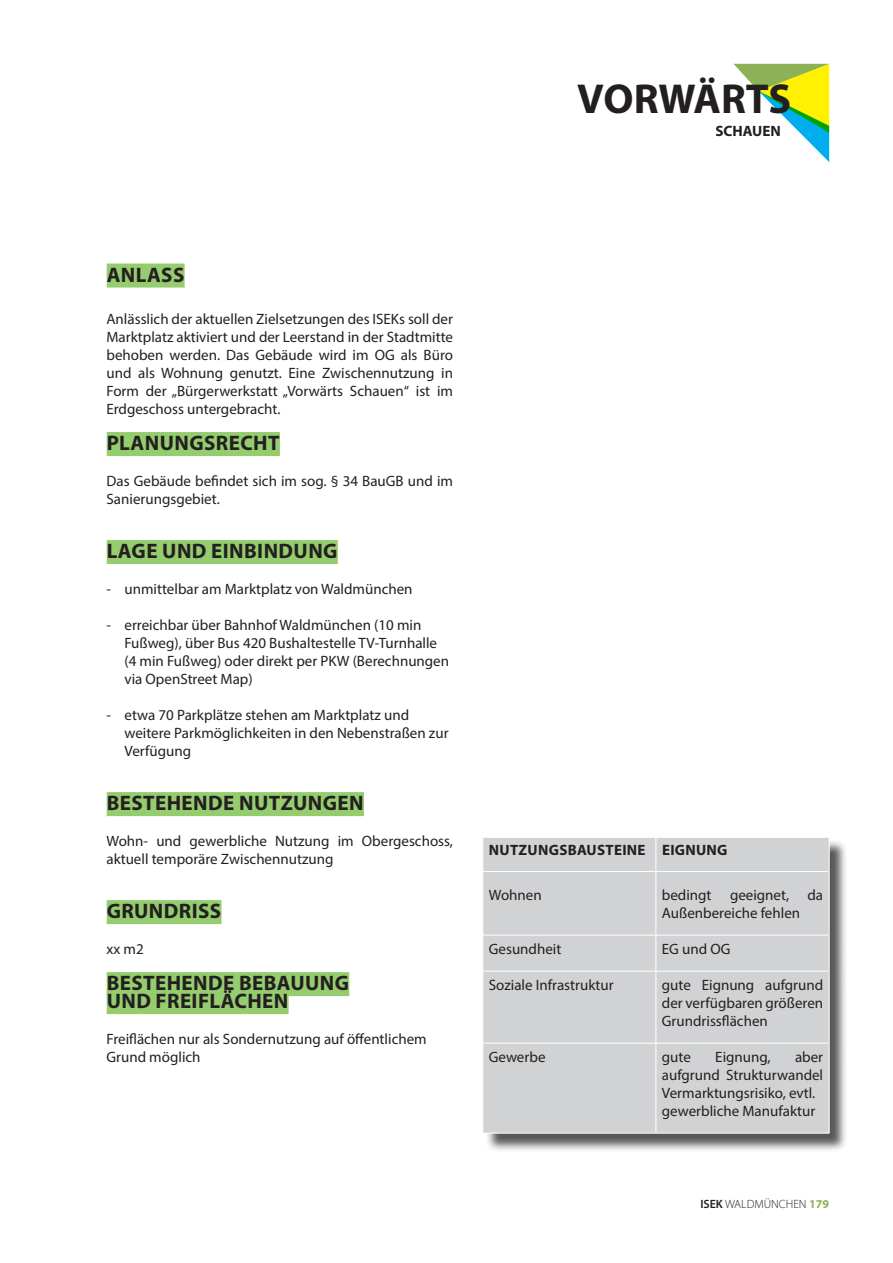
<style>
.page{position:relative;width:893px;height:1263px;background:#fff}
.page>*{position:absolute;margin:0;border:0;box-sizing:border-box;transform-origin:0 0}
.t1{font:700 42px "Myriad Pro";letter-spacing:-.005em;color:#231f20}
.t2{font:700 21px/18px "Myriad Pro";letter-spacing:.02em;color:#231f20}
.t3{font:15px/18px "Myriad Pro";color:#231f20}
.t4{font:700 15px "Myriad Pro";letter-spacing:.02em;color:#231f20}
.t5{font:700 15px "Myriad Pro";color:#231f20}
.t6{font:300 12px "Myriad Pro";color:#231f20}
.s1{font-weight:600}
.s2{font-weight:700;color:#8cb255}
</style>
<div class="page">
<svg style="left:733px;top:64px;width:96px;height:98px"></svg>
<div style="left:107px;top:263px;width:78px;height:24px;background:#94cc6e"></div>
<div style="left:107px;top:432px;width:173px;height:24px;background:#94cc6e"></div>
<div style="left:107px;top:540px;width:231px;height:24px;background:#94cc6e"></div>
<div style="left:107px;top:792px;width:257px;height:24px;background:#94cc6e"></div>
<div style="left:107px;top:900px;width:114px;height:24px;background:#94cc6e"></div>
<div style="left:107px;top:972px;width:242px;height:24px;background:#94cc6e"></div>
<div style="left:107px;top:990px;width:182px;height:24px;background:#94cc6e"></div>
<div style="left:485px;top:839px;width:363px;height:313px;background:#231f20;opacity:.75"></div>
<div style="left:484px;top:838px;width:345px;height:295px;background:#d1d2d4"></div>
<hr style="left:656px;top:837px;width:1px;height:34px;background:#fff">
<hr style="left:829px;top:837px;width:1px;height:34px;background:#fff">
<hr style="left:483px;top:871px;width:173px;height:1px;background:#fff">
<hr style="left:656px;top:871px;width:173px;height:1px;background:#fff">
<hr style="left:656px;top:872px;width:1px;height:63px;background:#fff">
<hr style="left:829px;top:872px;width:1px;height:63px;background:#fff">
<hr style="left:483px;top:935px;width:173px;height:1px;background:#fff">
<hr style="left:656px;top:935px;width:173px;height:1px;background:#fff">
<hr style="left:656px;top:935px;width:1px;height:36px;background:#fff">
<hr style="left:829px;top:935px;width:1px;height:36px;background:#fff">
<hr style="left:483px;top:971px;width:173px;height:1px;background:#fff">
<hr style="left:656px;top:971px;width:173px;height:1px;background:#fff">
<hr style="left:656px;top:971px;width:1px;height:72px;background:#fff">
<hr style="left:829px;top:971px;width:1px;height:72px;background:#fff">
<hr style="left:483px;top:1043px;width:173px;height:1px;background:#fff">
<hr style="left:656px;top:1043px;width:173px;height:1px;background:#fff">
<hr style="left:656px;top:1043px;width:1px;height:90px;background:#fff">
<hr style="left:829px;top:1043px;width:1px;height:90px;background:#fff">
<hr style="left:483px;top:1133px;width:173px;height:1px;background:#fff">
<hr style="left:656px;top:1133px;width:173px;height:1px;background:#fff">
<h1 class="t1" style="left:577px;top:74px;width:215px">VORWÄRTS</h1>
<p class="t5" style="left:715px;top:122px;width:67px">SCHAUEN</p>
<h2 class="t2" style="left:107px;top:266px;width:79px">ANLASS</h2>
<p class="t3" style="left:106px;top:310px;width:348px;text-align:justify">Anlässlich der aktuellen Zielsetzungen des ISEKs soll der Marktplatz aktiviert und der Leerstand in der Stadtmitte behoben werden. Das Gebäude wird im OG als Büro und als Wohnung genutzt. Eine Zwischennutzung in Form der „Bürgerwerkstatt „Vorwärts Schauen“ ist im Erdgeschoss untergebracht.</p>
<h2 class="t2" style="left:107px;top:434px;width:174px">PLANUNGSRECHT</h2>
<p class="t3" style="left:106px;top:472px;width:348px">Das Gebäude befindet sich im sog. § 34 BauGB und im<br>Sanierungsgebiet.</p>
<h2 class="t2" style="left:107px;top:542px;width:232px">LAGE UND EINBINDUNG</h2>
<p class="t3" style="left:106px;top:580px;width:308px">- unmittelbar am Marktplatz von Waldmünchen</p>
<p class="t3" style="left:124px;top:616px;width:326px;text-indent:-18px">- erreichbar über Bahnhof Waldmünchen (10 min Fußweg), über Bus 420 Bushaltestelle TV-Turnhalle (4 min Fußweg) oder direkt per PKW (Berechnungen via OpenStreet Map)</p>
<p class="t3" style="left:124px;top:706px;width:326px;text-indent:-18px">- etwa 70 Parkplätze stehen am Marktplatz und weitere Parkmöglichkeiten in den Nebenstraßen zur<br>Verfügung</p>
<h2 class="t2" style="left:107px;top:794px;width:259px">BESTEHENDE NUTZUNGEN</h2>
<p class="t3" style="left:106px;top:832px;width:348px">Wohn- und gewerbliche Nutzung im Obergeschoss, aktuell temporäre Zwischennutzung</p>
<h2 class="t2" style="left:107px;top:902px;width:116px">GRUNDRISS</h2>
<p class="t3" style="left:106px;top:940px;width:39px">xx m2</p>
<h2 class="t2" style="left:107px;top:974px;width:244px">BESTEHENDE BEBAUUNG<br>UND FREIFLÄCHEN</h2>
<p class="t3" style="left:106px;top:1030px;width:322px">Freiflächen nur als Sondernutzung auf öffentlichem<br>Grund möglich</p>
<p class="t4" style="left:489px;top:842px;width:240px">NUTZUNGSBAUSTEINE EIGNUNG</p>
<p class="t3" style="left:489px;top:886px;width:54px">Wohnen</p>
<p class="t3" style="left:662px;top:886px;width:163px">bedingt geeignet, da<br>Außenbereiche fehlen</p>
<p class="t3" style="left:489px;top:940px;width:74px">Gesundheit</p>
<p class="t3" style="left:662px;top:940px;width:70px">EG und OG</p>
<p class="t3" style="left:489px;top:976px;width:126px">Soziale Infrastruktur</p>
<p class="t3" style="left:662px;top:976px;width:163px;text-align:justify">gute Eignung aufgrund der verfügbaren größeren Grundrissflächen</p>
<p class="t3" style="left:489px;top:1048px;width:58px">Gewerbe</p>
<p class="t3" style="left:662px;top:1048px;width:31px">gute</p>
<p class="t3" style="left:715px;top:1048px;width:57px">Eignung,</p>
<p class="t3" style="left:662px;top:1048px;width:163px;text-indent:133px">aber aufgrund Strukturwandel<br>Vermarktungsrisiko, evtl. gewerbliche Manufaktur</p>
<p class="t6" style="left:700px;top:1198px;width:130px"><span class="s1">ISEK</span> WALDMÜNCHEN <span class="s2">179</span></p>
</div>
